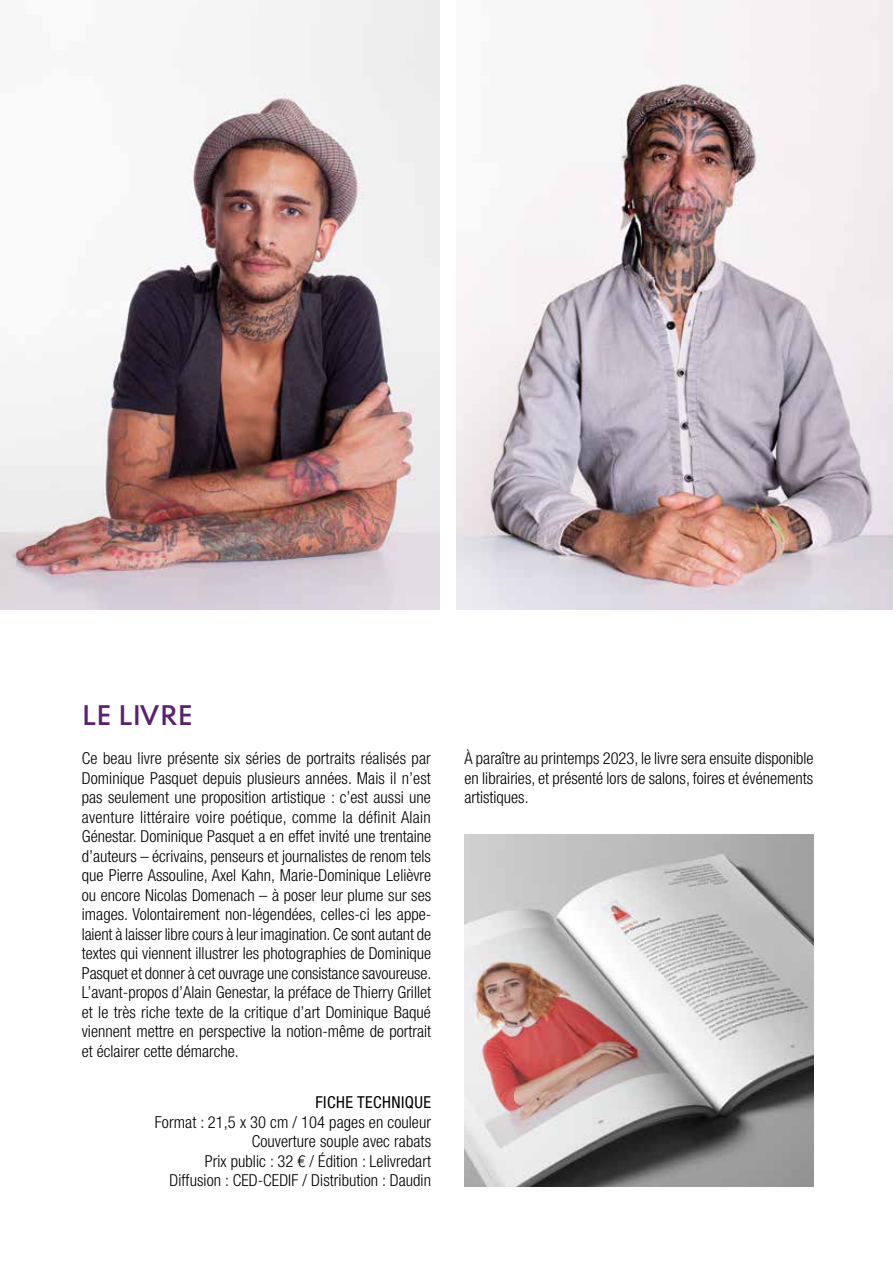
<style>
.page{position:relative;width:893px;height:1263px;background:#fff}
.page>*{position:absolute;margin:0;border:0;box-sizing:border-box;transform-origin:0 0}
.t1{font:600 24px "Spartan";color:#5c216e}
.t2{font:300 condensed 16.5px/19.5px "Helvetica Neue LT";letter-spacing:.005em;color:#000;text-align:justify}
.t3{font:condensed 16.5px "Helvetica Neue LT";letter-spacing:.025em;color:#000}
</style>
<div class="page">
<img style="left:0;top:0;width:439px;height:609px">
<img style="left:456px;top:0;width:437px;height:609px">
<img style="left:465px;top:835px;width:348px;height:351px">
<h1 class="t1" style="left:82px;top:697px;width:113px">LE LIVRE</h1>
<p class="t2" style="left:82px;top:748px;width:351px">Ce beau livre présente six séries de portraits réalisés par Dominique Pasquet depuis plusieurs années. Mais il n’est pas seulement une proposition artistique : c’est aussi une aventure littéraire voire poétique, comme la définit Alain Génestar. Dominique Pasquet a en effet invité une trentaine d’auteurs – écrivains, penseurs et journalistes de renom tels que Pierre Assouline, Axel Kahn, Marie-Dominique Lelièvre ou encore Nicolas Domenach – à poser leur plume sur ses images. Volontairement non-légendées, celles-ci les appe&shy;laient à laisser libre cours à leur imagination. Ce sont autant de textes qui viennent illustrer les photographies de Dominique Pasquet et donner à cet ouvrage une consistance savoureuse.<br>L’avant-propos d’Alain Genestar, la préface de Thierry Grillet et le très riche texte de la critique d’art Dominique Baqué viennent mettre en perspective la notion-même de portrait et éclairer cette démarche.</p>
<p class="t3" style="left:316px;top:1093px;width:117px">FICHE TECHNIQUE</p>
<p class="t2" style="left:155px;top:1112px;width:278px;text-align:right">Format : 21,5 x 30 cm / 104 pages en couleur Couverture souple avec rabats<br>Prix public : 32 € / Édition : Lelivredart Diffusion : CED-CEDIF / Distribution : Daudin</p>
<p class="t2" style="left:465px;top:748px;width:351px">À paraître au printemps 2023, le livre sera ensuite disponible en librairies, et présenté lors de salons, foires et événements artistiques.</p>
</div>
